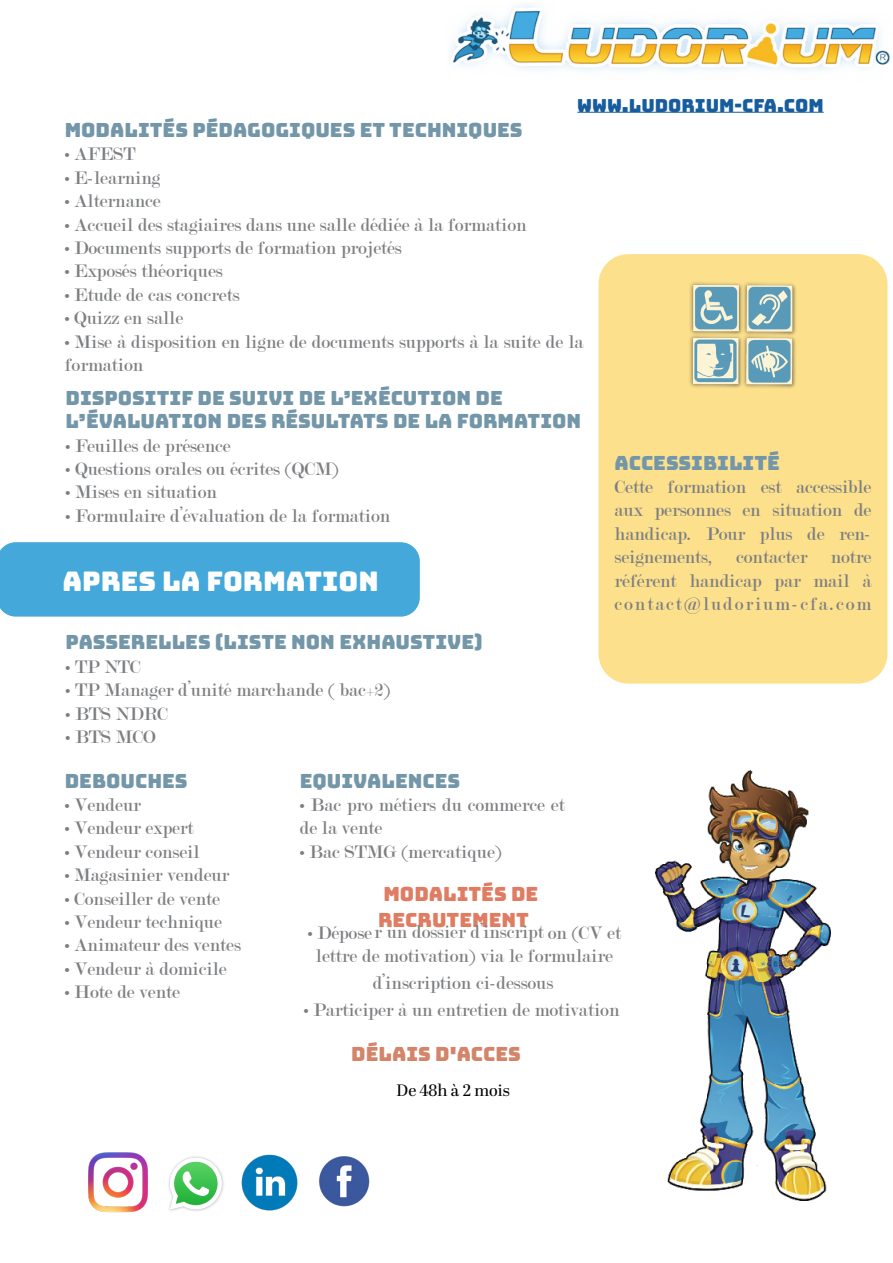
<style>
.page{position:relative;width:893px;height:1263px;background:#fff}
.page>*{position:absolute;margin:0;border:0;box-sizing:border-box;transform-origin:0 0}
.t1{font:27px "Bungee";color:#fff}
.t2{font:19.5px/23.4px "Modern";color:#7c7e81}
.t3{font:19.5px "Bungee";color:#7397a9}
.t4{font:19.5px/26.2px "Bungee";color:#e07c62}
.t5{font:19.5px "Bungee";color:#d48469}
.t6{font:18px "Bungee";color:#175d9e}
.t7{font:16.5px "Abril Display";color:#000}
</style>
<div class="page">
<img style="left:450px;top:5px;width:440px;height:66px">
<div style="left:598px;top:254px;width:289px;height:430px;background:#fce08c;border-radius:30px"></div>
<img style="left:689px;top:282px;width:107px;height:106px">
<img style="left:319px;top:1156px;width:51px;height:51px">
<img style="left:241px;top:1154px;width:57px;height:57px">
<img style="left:169px;top:1156px;width:55px;height:55px">
<img style="left:88px;top:1152px;width:60px;height:61px">
<hr style="left:577px;top:112px;width:247px;height:1px;background:#175d9e">
<img style="left:656px;top:771px;width:174px;height:429px">
<div style="left:0;top:542px;width:420px;height:75px;background:#44a8da"></div>
<p class="t6" style="left:577px;top:95px;width:248px">WWW.LUDORIUM-CFA.COM</p>
<p class="t3" style="left:65px;top:119px;width:459px">MODALITÉS PÉDAGOGIQUES ET TECHNIQUES</p>
<p class="t2" style="left:65px;top:143px;width:72px">• AFEST</p>
<p class="t2" style="left:65px;top:166px;width:97px">• E-learning</p>
<p class="t2" style="left:65px;top:190px;width:97px">• Alternance</p>
<p class="t2" style="left:65px;top:213px;width:463px">• Accueil des stagiaires dans une salle dédiée à la formation</p>
<p class="t2" style="left:65px;top:236px;width:339px">• Documents supports de formation projetés</p>
<p class="t2" style="left:65px;top:260px;width:159px">• Exposés théoriques</p>
<p class="t2" style="left:65px;top:283px;width:176px">• Etude de cas concrets</p>
<p class="t2" style="left:65px;top:307px;width:120px">• Quizz en salle</p>
<p class="t2" style="left:65px;top:330px;width:520px">• Mise à disposition en ligne de documents supports à la suite de la formation</p>
<p class="t3" style="left:66px;top:387px;width:439px">DISPOSITIF DE SUIVI DE L’EXÉCUTION DE</p>
<p class="t3" style="left:66px;top:410px;width:517px">L’ÉVALUATION DES RÉSULTATS DE LA FORMATION</p>
<p class="t2" style="left:66px;top:434px;width:167px">• Feuilles de présence</p>
<p class="t2" style="left:66px;top:457px;width:274px">• Questions orales ou écrites (QCM)</p>
<p class="t2" style="left:66px;top:481px;width:153px">• Mises en situation</p>
<p class="t2" style="left:66px;top:504px;width:326px">• Formulaire d’évaluation de la formation</p>
<p class="t1" style="left:63px;top:566px;width:318px">APRES LA FORMATION</p>
<p class="t3" style="left:615px;top:451px;width:167px">ACCESSIBILITÉ</p>
<p class="t2" style="left:615px;top:475px;width:258px;text-align:justify">Cette formation est accessible aux personnes en situation de handicap. Pour plus de ren&shy;seignements, contacter notre référent handicap par mail à contact@ludorium-cfa.com</p>
<p class="t3" style="left:66px;top:631px;width:418px">PASSERELLES (LISTE NON EXHAUSTIVE)</p>
<p class="t2" style="left:66px;top:655px;width:76px">• TP NTC</p>
<p class="t2" style="left:66px;top:678px;width:326px">• TP Manager d’unité marchande ( bac+2)</p>
<p class="t2" style="left:66px;top:702px;width:104px">• BTS NDRC</p>
<p class="t2" style="left:66px;top:725px;width:92px">• BTS MCO</p>
<p class="t3" style="left:300px;top:769px;width:162px">EQUIVALENCES</p>
<p class="t2" style="left:300px;top:793px;width:266px">• Bac pro métiers du commerce et de la vente</p>
<p class="t2" style="left:300px;top:840px;width:203px">• Bac STMG (mercatique)</p>
<p class="t3" style="left:65px;top:769px;width:124px">DEBOUCHES</p>
<p class="t2" style="left:65px;top:793px;width:78px">• Vendeur</p>
<p class="t2" style="left:65px;top:817px;width:130px">• Vendeur expert</p>
<p class="t2" style="left:65px;top:840px;width:136px">• Vendeur conseil</p>
<p class="t2" style="left:65px;top:863px;width:166px">• Magasinier vendeur</p>
<p class="t2" style="left:65px;top:887px;width:157px">• Conseiller de vente</p>
<p class="t2" style="left:65px;top:910px;width:159px">• Vendeur technique</p>
<p class="t2" style="left:65px;top:934px;width:178px">• Animateur des ventes</p>
<p class="t2" style="left:65px;top:957px;width:163px">• Vendeur à domicile</p>
<p class="t2" style="left:65px;top:980px;width:117px">• Hote de vente</p>
<p class="t4" style="left:378px;top:881px;width:162px">MODALITÉS DE<br>RECRUTEMENT</p>
<p class="t2" style="left:316px;top:943px;width:298px;line-height:26.2px;text-align:center">lettre de motivation) via le formulaire d’inscription ci-dessous</p>
<p class="t2" style="left:304px;top:998px;width:317px">• Participer à un entretien de motivation</p>
<p class="t2" style="left:308px;top:920px;width:315px">• Déposer un dossier d’inscript on (CV et</p>
<p class="t5" style="left:351px;top:1043px;width:171px">DÉLAIS D'ACCES</p>
<p class="t7" style="left:397px;top:1079px;width:115px">De 48h à 2 mois</p>
</div>
